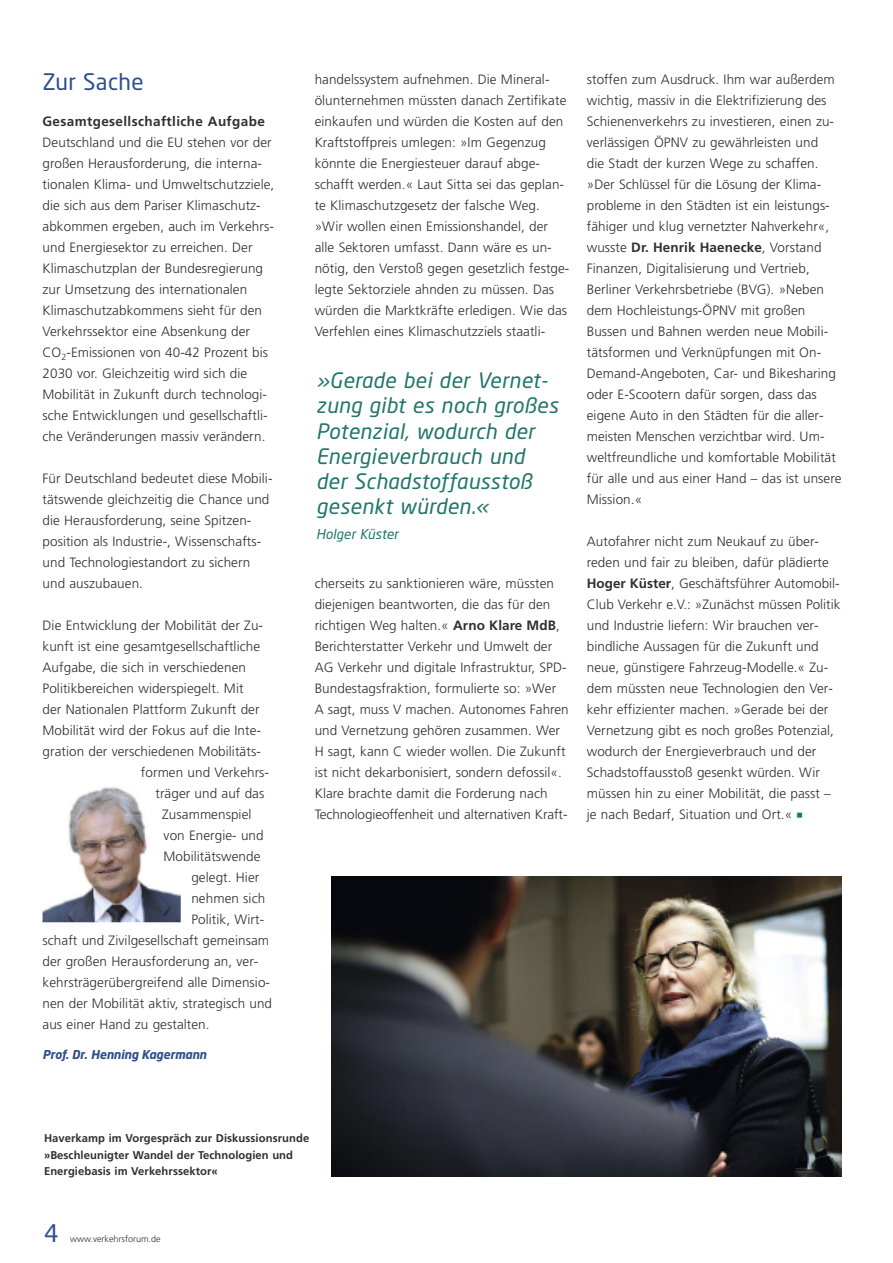
<style>
.page{position:relative;width:893px;height:1263px;background:#fff}
.page>*{position:absolute;margin:0;border:0;box-sizing:border-box;transform-origin:0 0}
.t1{font:24px "Neo Sans Pro";color:#304e8d}
.t2{font:22.5px "Neo Sans Pro";letter-spacing:.02em;color:#304e8d}
.t3{font:italic 21px/25.2px "Neo Sans Pro";letter-spacing:.02em;color:#20756b}
.t4{font:300 13.5px/21px "Frutiger";letter-spacing:.005em;color:#2f2f2e}
.t5{font:700 13.5px "Frutiger";letter-spacing:.03em;color:#2f2f2e}
.t6{font:italic 13.5px "Neo Sans Pro";letter-spacing:.005em;color:#20756b}
.t7{font:italic 700 12px "Neo Sans Pro";letter-spacing:-.005em;color:#304e8d}
.t8{font:700 11.25px/16.5px "Frutiger";letter-spacing:.005em;color:#2f2f2e}
.t9{font:300 9px "Frutiger";color:#2f2f2e}
.s1{font-weight:700}
.s2{font-family:"Apple SD Gothic Neo";font-weight:800;font-size:7.5px;color:#20756b}
</style>
<div class="page">
<img style="left:43px;top:787px;width:138px;height:135px">
<img style="left:332px;top:876px;width:510px;height:300px">
<h2 class="t2" style="left:43px;top:73px;width:103px">Zur Sache</h2>
<p class="t5" style="left:43px;top:116px;width:224px">Gesamtgesellschaftliche Aufgabe</p>
<p class="t4" style="left:43px;top:133px;width:233px">Deutschland und die EU stehen vor der großen Herausforderung, die interna&shy;tionalen Klima- und Umweltschutzziele, die sich aus dem Pariser Klimaschutz&shy;abkommen ergeben, auch im Verkehrs&shy;und Energiesektor zu erreichen. Der Klimaschutzplan der Bundesregierung zur Umsetzung des internationalen Klimaschutzabkommens sieht für den Verkehrssektor eine Absenkung der CO<sub>2</sub>-Emissionen von 40-42 Prozent bis 2030 vor. Gleichzeitig wird sich die Mobilität in Zukunft durch technologi&shy;sche Entwicklungen und gesellschaftli&shy;che Veränderungen massiv verändern.</p>
<p class="t4" style="left:43px;top:469px;width:232px">Für Deutschland bedeutet diese Mobili&shy;tätswende gleichzeitig die Chance und die Herausforderung, seine Spitzen&shy;position als Industrie-, Wissenschafts&shy;und Technologiestandort zu sichern und auszubauen.</p>
<p class="t4" style="left:43px;top:616px;width:222px">Die Entwicklung der Mobilität der Zu-</p>
<p class="t4" style="left:43px;top:637px;width:219px">kunft ist eine gesamtgesellschaftliche</p>
<p class="t4" style="left:43px;top:658px;width:205px">Aufgabe, die sich in verschiedenen</p>
<p class="t4" style="left:43px;top:679px;width:203px">Politikbereichen widerspiegelt. Mit</p>
<p class="t4" style="left:43px;top:700px;width:219px">der Nationalen Plattform Zukunft der</p>
<p class="t4" style="left:43px;top:721px;width:220px">Mobilität wird der Fokus auf die Inte-</p>
<p class="t4" style="left:43px;top:742px;width:220px">gration der verschiedenen Mobilitäts-</p>
<p class="t4" style="left:141px;top:763px;width:130px">formen und Verkehrs-</p>
<p class="t4" style="left:155px;top:784px;width:110px">träger und auf das</p>
<p class="t4" style="left:162px;top:805px;width:91px">Zusammenspiel</p>
<p class="t4" style="left:164px;top:826px;width:102px">von Energie- und</p>
<p class="t4" style="left:163px;top:847px;width:99px">Mobilitätswende</p>
<p class="t4" style="left:191px;top:868px;width:69px">gelegt. Hier</p>
<p class="t4" style="left:191px;top:889px;width:75px">nehmen sich</p>
<p class="t4" style="left:191px;top:910px;width:74px">Politik, Wirt-</p>
<p class="t4" style="left:43px;top:931px;width:228px">schaft und Zivilgesellschaft gemeinsam</p>
<p class="t4" style="left:43px;top:952px;width:217px">der großen Herausforderung an, ver-</p>
<p class="t4" style="left:43px;top:973px;width:229px">kehrsträgerübergreifend alle Dimensio-</p>
<p class="t4" style="left:43px;top:994px;width:231px">nen der Mobilität aktiv, strategisch und</p>
<p class="t4" style="left:43px;top:1015px;width:169px">aus einer Hand zu gestalten.</p>
<p class="t7" style="left:43px;top:1050px;width:166px">Prof. Dr. Henning Kagermann</p>
<p class="t4" style="left:315px;top:70px;width:256px">handelssystem aufnehmen. Die Mineral&shy;ölunternehmen müssten danach Zertifikate einkaufen und würden die Kosten auf den Kraftstoffpreis umlegen: »Im Gegenzug könnte die Energiesteuer darauf abge&shy;schafft werden.« Laut Sitta sei das geplan&shy;te Klimaschutzgesetz der falsche Weg. »Wir wollen einen Emissionshandel, der alle Sektoren umfasst. Dann wäre es un&shy;nötig, den Verstoß gegen gesetzlich festge&shy;legte Sektorziele ahnden zu müssen. Das würden die Marktkräfte erledigen. Wie das Verfehlen eines Klimaschutzziels staatli-</p>
<h3 class="t3" style="left:316px;top:370px;width:244px">»Gerade bei der Vernet&shy;zung gibt es noch großes<br>Potenzial, wodurch der<br>Energieverbrauch und der Schadstoffausstoß gesenkt würden.«</h3>
<p class="t6" style="left:316px;top:529px;width:84px">Holger Küster</p>
<p class="t4" style="left:315px;top:574px;width:256px">cherseits zu sanktionieren wäre, müssten diejenigen beantworten, die das für den richtigen Weg halten.« <span class="s1">Arno Klare MdB</span>, Berichterstatter Verkehr und Umwelt der AG Verkehr und digitale Infrastruktur, SPD-Bundestagsfraktion, formulierte so: »Wer<br>A sagt, muss V machen. Autonomes Fahren und Vernetzung gehören zusammen. Wer H sagt, kann C wieder wollen. Die Zukunft ist nicht dekarbonisiert, sondern defossil«.<br>Klare brachte damit die Forderung nach Technologieoffenheit und alternativen Kraft-</p>
<p class="t4" style="left:587px;top:70px;width:256px">stoffen zum Ausdruck. Ihm war außerdem wichtig, massiv in die Elektrifizierung des Schienenverkehrs zu investieren, einen zu&shy;verlässigen ÖPNV zu gewährleisten und<br>die Stadt der kurzen Wege zu schaffen. »Der Schlüssel für die Lösung der Klima&shy;probleme in den Städten ist ein leistungs&shy;fähiger und klug vernetzter Nahverkehr«, wusste <span class="s1">Dr. Henrik Haenecke</span>, Vorstand Finanzen, Digitalisierung und Vertrieb, Berliner Verkehrsbetriebe (BVG). »Neben dem Hochleistungs-ÖPNV mit großen Bussen und Bahnen werden neue Mobili&shy;tätsformen und Verknüpfungen mit On-Demand-Angeboten, Car- und Bikesharing oder E-Scootern dafür sorgen, dass das eigene Auto in den Städten für die aller&shy;meisten Menschen verzichtbar wird. Um&shy;weltfreundliche und komfortable Mobilität für alle und aus einer Hand – das ist unsere Mission.«</p>
<p class="t4" style="left:587px;top:532px;width:255px">Autofahrer nicht zum Neukauf zu über&shy;reden und fair zu bleiben, dafür plädierte <span class="s1">Hoger Küster</span>, Geschäftsführer Automobil-Club Verkehr e.V.: »Zunächst müssen Politik und Industrie liefern: Wir brauchen ver&shy;bindliche Aussagen für die Zukunft und neue, günstigere Fahrzeug-Modelle.« Zu&shy;dem müssten neue Technologien den Ver&shy;kehr effizienter machen. »Gerade bei der Vernetzung gibt es noch großes Potenzial, wodurch der Energieverbrauch und der Schadstoffausstoß gesenkt würden. Wir müssen hin zu einer Mobilität, die passt – je nach Bedarf, Situation und Ort.« <span class="s2">■</span></p>
<p class="t8" style="left:44px;top:1131px;width:267px">Haverkamp im Vorgespräch zur Diskussionsrunde »Beschleunigter Wandel der Technologien und<br>Energiebasis im Verkehrssektor«</p>
<h1 class="t1" style="left:44px;top:1224px;width:16px">4</h1>
<p class="t9" style="left:70px;top:1235px;width:92px">www.verkehrsforum.de</p>
</div>
